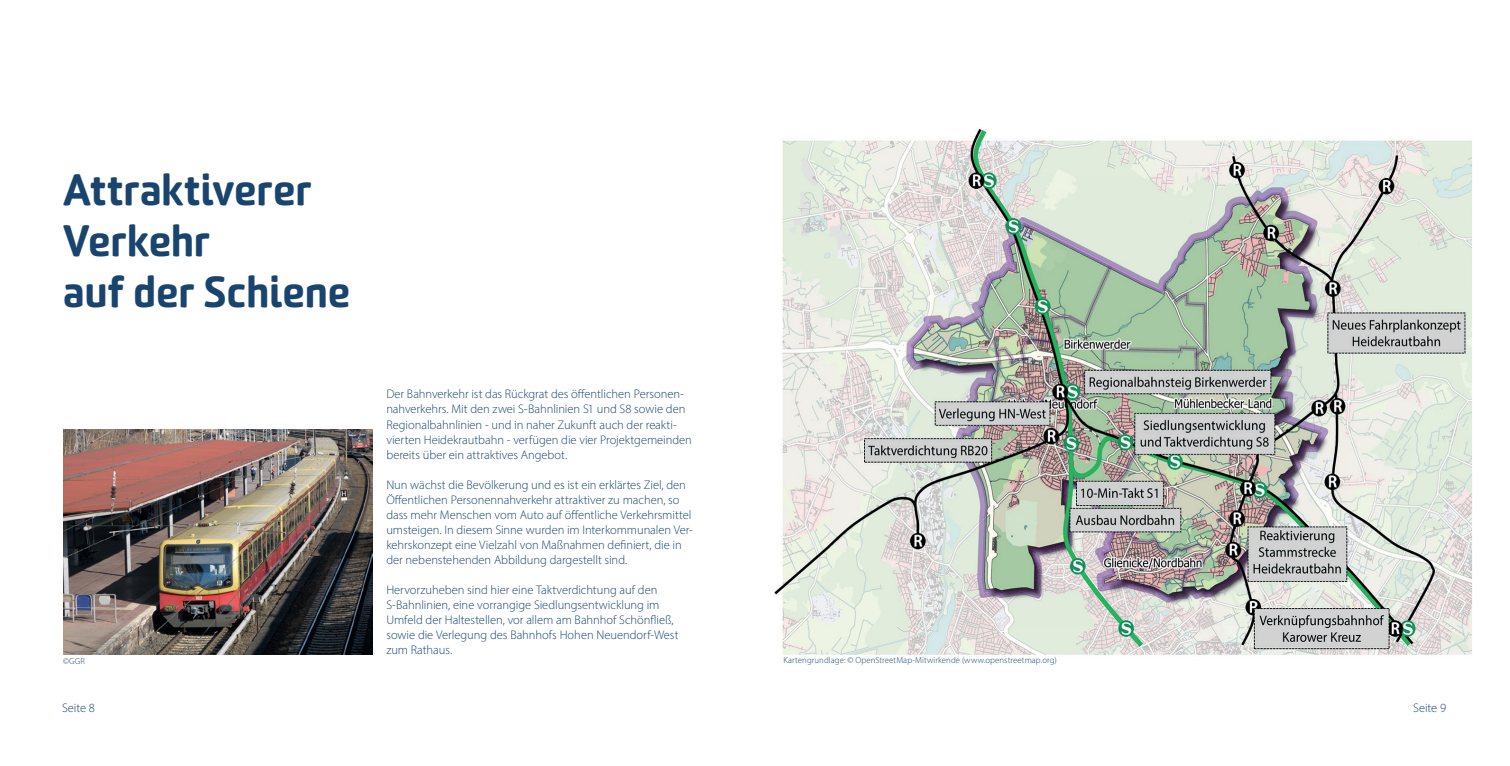
<style>
.page{position:relative;width:1510px;height:766px;background:#fff}
.page>*{position:absolute;margin:0;border:0;box-sizing:border-box;transform-origin:0 0}
.t1{font:900 42.25px/50.8px "Sommet Rounded";letter-spacing:-.01em;color:#19446e}
.t2{font:300 12.5px/15px "Myriad Pro";letter-spacing:-.005em;color:#19446e}
.t3{font:300 8.75px "Myriad Pro";letter-spacing:.01em;color:#19446e}
</style>
<div class="page">
<img style="left:774px;top:129px;width:698px;height:526px">
<img style="left:63px;top:430px;width:309px;height:224px">
<h1 class="t1" style="left:63px;top:164px;width:289px">Attraktiverer<br>Verkehr<br>auf der Schiene</h1>
<p class="t2" style="left:386px;top:386px;width:307px">Der Bahnverkehr ist das Rückgrat des öffentlichen Personen&shy;nahverkehrs. Mit den zwei S-Bahnlinien S1 und S8 sowie den Regionalbahnlinien - und in naher Zukunft auch der reakti&shy;vierten Heidekrautbahn - verfügen die vier Projektgemeinden bereits über ein attraktives Angebot.</p>
<p class="t2" style="left:386px;top:476px;width:308px">Nun wächst die Bevölkerung und es ist ein erklärtes Ziel, den Öffentlichen Personennahverkehr attraktiver zu machen, so dass mehr Menschen vom Auto auf öffentliche Verkehrsmittel umsteigen. In diesem Sinne wurden im Interkommunalen Ver&shy;kehrskonzept eine Vielzahl von Maßnahmen definiert, die in der nebenstehenden Abbildung dargestellt sind.</p>
<p class="t2" style="left:386px;top:581px;width:294px">Hervorzuheben sind hier eine Taktverdichtung auf den S-Bahnlinien, eine vorrangige Siedlungsentwicklung im Umfeld der Haltestellen, vor allem am Bahnhof Schönfließ, sowie die Verlegung des Bahnhofs Hohen Neuendorf-West zum Rathaus.</p>
<p class="t3" style="left:63px;top:655px;width:23px">©GGR</p>
<p class="t3" style="left:783px;top:654px;width:275px">Kartengrundlage: © OpenStreetMap-Mitwirkende (www.openstreetmap.org)</p>
<p class="t2" style="left:62px;top:699px;width:34px">Seite 8</p>
<p class="t2" style="left:1413px;top:699px;width:34px">Seite 9</p>
</div>
